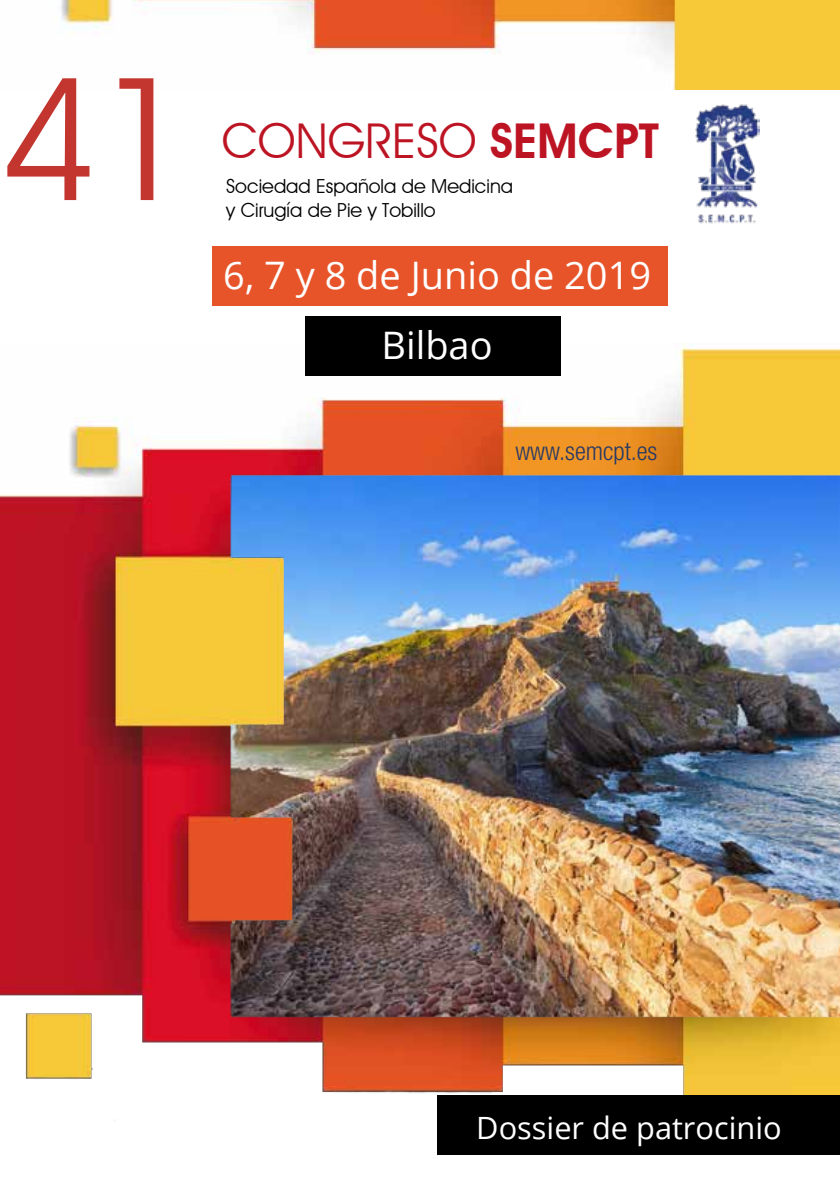
<style>
.page{position:relative;width:840px;height:1191px;background:#fff}
.page>*{position:absolute;margin:0;border:0;box-sizing:border-box;transform-origin:0 0}
.t1{font:171.2px "Avant Garde IT Cby BT";color:#c3362f}
.t2{font:48px "Avant Garde IT Cby BT";color:#bd1424}
.t3{font:38px/70px "Open Sans";color:#fff;text-align:center}
.t4{font:30.8px "Open Sans";color:#fff}
.t5{font:300 condensed 25.2px "Helvetica Neue LT Com";color:#273966}
.t6{font:19.4px "Avant Garde IT Cby BT";color:#000}
.s1{font-weight:600}
</style>
<div class="page">
<img style="left:61px;top:0;width:778px;height:90px">
<img style="left:695px;top:104px;width:64px;height:120px">
<img style="left:0;top:343px;width:839px;height:812px">
<div style="left:212px;top:246px;width:455px;height:59px;background:#e85429"></div>
<div style="left:305px;top:316px;width:255px;height:59px;background:#000"></div>
<div style="left:437px;top:1095px;width:402px;height:59px;background:#000"></div>
<h1 class="t1" style="left:0;top:35px;width:195px">41</h1>
<h2 class="t2" style="left:222px;top:112px;width:438px">CONGRESO <span class="s1">SEMCPT</span></h2>
<p class="t6" style="left:226px;top:175px;width:288px">Sociedad Española de Medicina</p>
<p class="t6" style="left:226px;top:198px;width:211px">y Cirugía de Pie y Tobillo</p>
<h3 class="t3" style="left:223px;top:239px;width:429px">6, 7 y 8 de Junio de 2019<br>Bilbao</h3>
<p class="t5" style="left:515px;top:436px;width:143px">www.semcpt.es</p>
<h3 class="t4" style="left:476px;top:1106px;width:307px">Dossier de patrocinio</h3>
</div>
